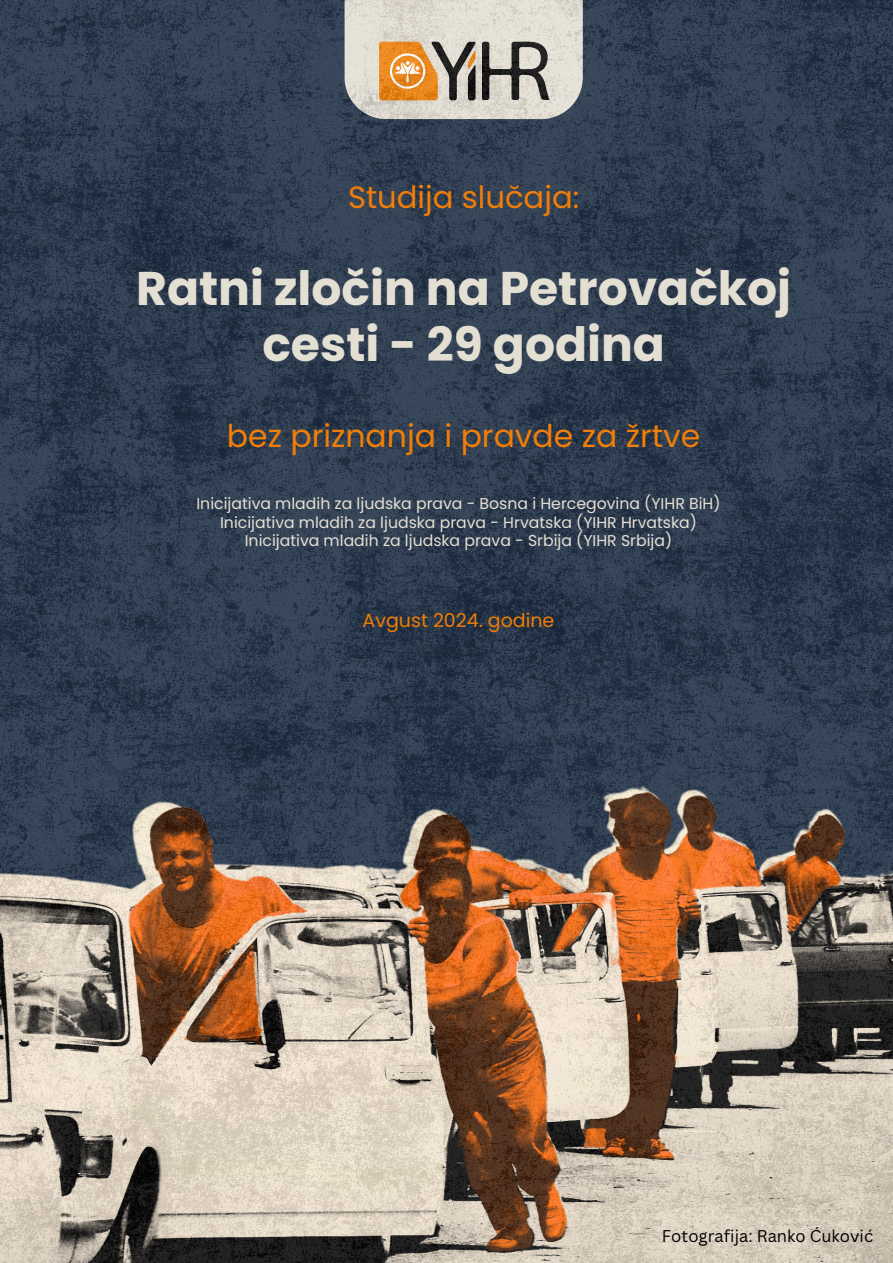
<style>
.page{position:relative;width:893px;height:1263px;background:#fff}
.page>*{position:absolute;margin:0;border:0;box-sizing:border-box;transform-origin:0 0}
.t1{font:700 47.17px/56.2px "Poppins";color:#e4dfd3;text-align:center}
.t2{font:31.42px "Poppins";color:#f07e07}
.t3{font:30.67px "Poppins";color:#f07e07}
.t4{font:18.98px "Poppins";color:#f07e07}
.t5{font:16.58px "Canva Sans";color:#000}
.t6{font:15.67px "Poppins";color:#e4dfd3}
</style>
<div class="page">
<img style="left:0;top:0;width:893px;height:1263px">
<h2 class="t3" style="left:348px;top:176px;width:233px">Studija slučaja:</h2>
<h1 class="t1" style="left:136px;top:260px;width:656px">Ratni zločin na Petrovačkoj cesti - 29 godina</h1>
<h2 class="t2" style="left:227px;top:414px;width:475px">bez priznanja i pravde za žrtve</h2>
<p class="t6" style="left:196px;top:493px;width:525px">Inicijativa mladih za ljudska prava - Bosna i Hercegovina (YIHR BiH)</p>
<p class="t6" style="left:220px;top:511px;width:478px">Inicijativa mladih za ljudska prava - Hrvatska (YIHR Hrvatska)</p>
<p class="t6" style="left:245px;top:530px;width:429px">Inicijativa mladih za ljudska prava - Srbija (YIHR Srbija)</p>
<h3 class="t4" style="left:363px;top:607px;width:193px">Avgust 2024. godine</h3>
<p class="t5" style="left:662px;top:1224px;width:213px">Fotografija: Ranko Ćuković</p>
</div>
